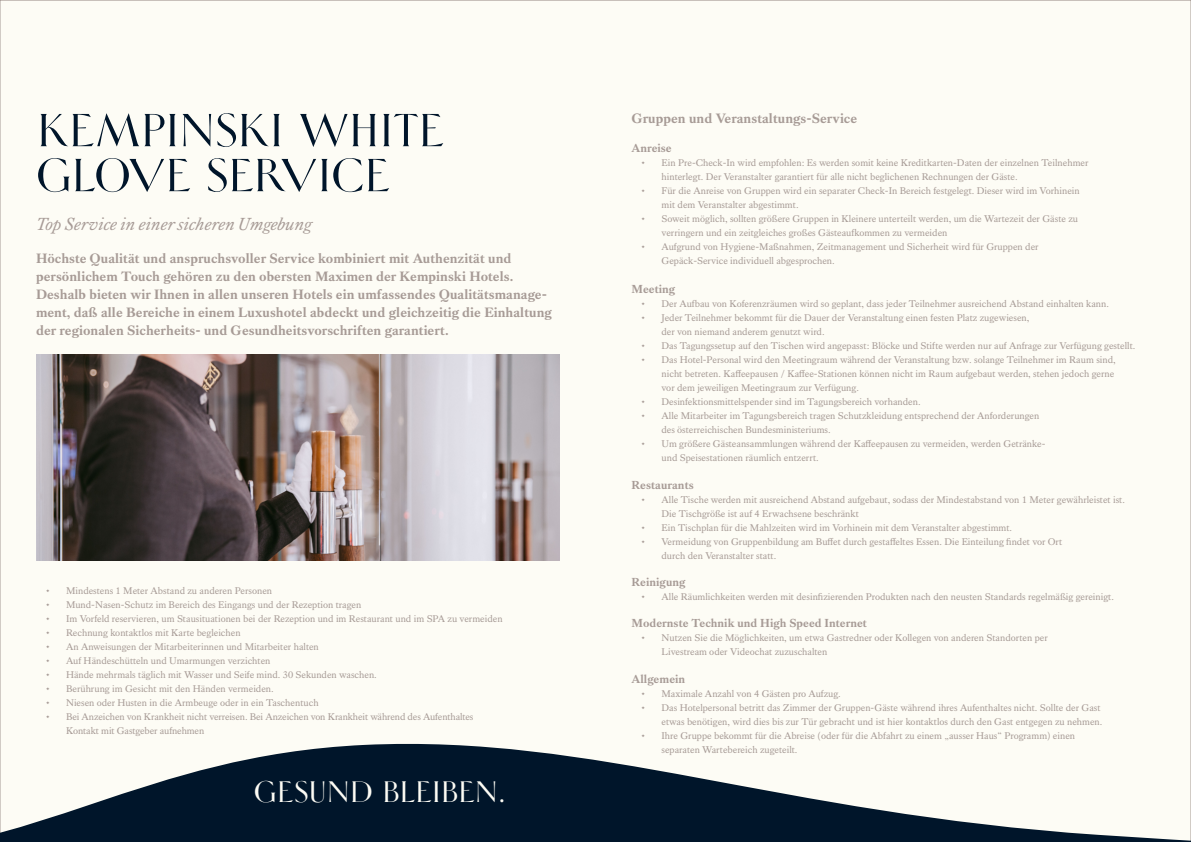
<style>
.page{position:relative;width:1191px;height:842px;background:#fdfcf5}
.page>*{position:absolute;margin:0;border:0;box-sizing:border-box;transform-origin:0 0}
.t1{font:52px/45px "Helene Hess";letter-spacing:-.025em;color:#00152a}
.t2{font:33.3px "Helene Hess";letter-spacing:-.02em;color:#fdfcf5}
.t3{font:italic 18px "Kings Caslon";color:#a79b96}
.t4{font:700 14px/18px "Kings Caslon";color:#a79b96}
.t5{font:700 12px "Kings Caslon";color:#a79b96}
.t6{font:10px/14px "Kings Caslon";color:#a79b96}
</style>
<div class="page">
<img style="left:36px;top:355px;width:523px;height:205px">
<svg style="left:0;top:734px;width:1191px;height:108px"></svg>
<h1 class="t1" style="left:36px;top:109px;width:410px">KEMPINSKI WHITE<br>GLOVE SERVICE</h1>
<h3 class="t3" style="left:36px;top:214px;width:277px">Top Service in einer sicheren Umgebung</h3>
<p class="t4" style="left:36px;top:249px;width:517px">Höchste Qualität und anspruchsvoller Service kombiniert mit Authenzität und persönlichem Touch gehören zu den obersten Maximen der Kempinski Hotels.<br>Deshalb bieten wir Ihnen in allen unseren Hotels ein umfassendes Qualitätsmanage&shy;ment, daß alle Bereiche in einem Luxushotel abdeckt und gleichzeitig die Einhaltung der regionalen Sicherheits- und Gesundheitsvorschriften garantiert.</p>
<p class="t6" style="left:46px;top:583px;width:228px">• Mindestens 1 Meter Abstand zu anderen Personen</p>
<p class="t6" style="left:46px;top:597px;width:317px">• Mund-Nasen-Schutz im Bereich des Eingangs und der Rezeption tragen</p>
<p class="t6" style="left:46px;top:611px;width:458px">• Im Vorfeld reservieren, um Stausituationen bei der Rezeption und im Restaurant und im SPA zu vermeiden</p>
<p class="t6" style="left:46px;top:625px;width:196px">• Rechnung kontaktlos mit Karte begleichen</p>
<p class="t6" style="left:46px;top:639px;width:274px">• An Anweisungen der Mitarbeiterinnen und Mitarbeiter halten</p>
<p class="t6" style="left:46px;top:653px;width:226px">• Auf Händeschütteln und Umarmungen verzichten</p>
<p class="t6" style="left:46px;top:667px;width:332px">• Hände mehrmals täglich mit Wasser und Seife mind. 30 Sekunden waschen.</p>
<p class="t6" style="left:46px;top:681px;width:229px">• Berührung im Gesicht mit den Händen vermeiden.</p>
<p class="t6" style="left:46px;top:695px;width:274px">• Niesen oder Husten in die Armbeuge oder in ein Taschentuch</p>
<p class="t6" style="left:66px;top:709px;width:409px;text-indent:-20px">• Bei Anzeichen von Krankheit nicht verreisen. Bei Anzeichen von Krankheit während des Aufenthaltes<br>Kontakt mit Gastgeber aufnehmen</p>
<h2 class="t2" style="left:254px;top:774px;width:254px">GESUND BLEIBEN.</h2>
<h3 class="t4" style="left:631px;top:109px;width:227px">Gruppen und Veranstaltungs-Service</h3>
<p class="t5" style="left:631px;top:141px;width:42px">Anreise</p>
<p class="t6" style="left:661px;top:155px;width:428px;text-indent:-20px">• Ein Pre-Check-In wird empfohlen: Es werden somit keine Kreditkarten-Daten der einzelnen Teilnehmer hinterlegt. Der Veranstalter garantiert für alle nicht beglichenen Rechnungen der Gäste.</p>
<p class="t6" style="left:661px;top:183px;width:420px;text-indent:-20px">• Für die Anreise von Gruppen wird ein separater Check-In Bereich festgelegt. Dieser wird im Vorhinein mit dem Veranstalter abgestimmt.</p>
<p class="t6" style="left:661px;top:211px;width:418px;text-indent:-20px">• Soweit möglich, sollten größere Gruppen in Kleinere unterteilt werden, um die Wartezeit der Gäste zu verringern und ein zeitgleiches großes Gästeaufkommen zu vermeiden</p>
<p class="t6" style="left:661px;top:239px;width:379px;line-height:14.4px;text-indent:-20px">• Aufgrund von Hygiene-Maßnahmen, Zeitmanagement und Sicherheit wird für Gruppen der<br>Gepäck-Service individuell abgesprochen.</p>
<p class="t5" style="left:631px;top:282px;width:45px">Meeting</p>
<p class="t6" style="left:641px;top:297px;width:469px">• Der Aufbau von Koferenzräumen wird so geplant, dass jeder Teilnehmer ausreichend Abstand einhalten kann.</p>
<p class="t6" style="left:661px;top:311px;width:369px;text-indent:-20px">• Jeder Teilnehmer bekommt für die Dauer der Veranstaltung einen festen Platz zugewiesen, der von niemand anderem genutzt wird.</p>
<p class="t6" style="left:641px;top:339px;width:495px">• Das Tagungssetup auf den Tischen wird angepasst: Blöcke und Stifte werden nur auf Anfrage zur Verfügung gestellt.</p>
<p class="t6" style="left:661px;top:353px;width:456px;text-indent:-20px">• Das Hotel-Personal wird den Meetingraum während der Veranstaltung bzw. solange Teilnehmer im Raum sind, nicht betreten. Kaffeepausen / Kaffee-Stationen können nicht im Raum aufgebaut werden, stehen jedoch gerne vor dem jeweiligen Meetingraum zur Verfügung.</p>
<p class="t6" style="left:641px;top:395px;width:280px">• Desinfektionsmittelspender sind im Tagungsbereich vorhanden.</p>
<p class="t6" style="left:661px;top:409px;width:379px;text-indent:-20px">• Alle Mitarbeiter im Tagungsbereich tragen Schutzkleidung entsprechend der Anforderungen des österreichischen Bundesministeriums.</p>
<p class="t6" style="left:661px;top:437px;width:385px;text-indent:-20px">• Um größere Gästeansammlungen während der Kaffeepausen zu vermeiden, werden Getränke&shy;und Speisestationen räumlich entzerrt.</p>
<p class="t5" style="left:631px;top:477px;width:64px">Restaurants</p>
<p class="t6" style="left:661px;top:492px;width:465px;text-indent:-20px">• Alle Tische werden mit ausreichend Abstand aufgebaut, sodass der Mindestabstand von 1 Meter gewährleistet ist.<br>Die Tischgröße ist auf 4 Erwachsene beschränkt</p>
<p class="t6" style="left:641px;top:520px;width:372px">• Ein Tischplan für die Mahlzeiten wird im Vorhinein mit dem Veranstalter abgestimmt.</p>
<p class="t6" style="left:661px;top:534px;width:402px;text-indent:-20px">• Vermeidung von Gruppenbildung am Buffet durch gestaffeltes Essen. Die Einteilung findet vor Ort durch den Veranstalter statt.</p>
<p class="t5" style="left:631px;top:575px;width:55px">Reinigung</p>
<p class="t6" style="left:641px;top:589px;width:474px">• Alle Räumlichkeiten werden mit desinfizierenden Produkten nach den neusten Standards regelmäßig gereinigt.</p>
<p class="t5" style="left:631px;top:616px;width:237px">Modernste Technik und High Speed Internet</p>
<p class="t6" style="left:661px;top:631px;width:388px;text-indent:-20px">• Nutzen Sie die Möglichkeiten, um etwa Gastredner oder Kollegen von anderen Standorten per<br>Livestream oder Videochat zuzuschalten</p>
<p class="t5" style="left:631px;top:672px;width:55px">Allgemein</p>
<p class="t6" style="left:641px;top:686px;width:201px">• Maximale Anzahl von 4 Gästen pro Aufzug.</p>
<p class="t6" style="left:641px;top:700px;width:462px;text-align:right">• Das Hotelpersonal betritt das Zimmer der Gruppen-Gäste während ihres Aufenthaltes nicht. Sollte der Gast etwas benötigen, wird dies bis zur Tür gebracht und ist hier kontaktlos durch den Gast entgegen zu nehmen.</p>
<p class="t6" style="left:661px;top:728px;width:415px;text-indent:-20px">• Ihre Gruppe bekommt für die Abreise (oder für die Abfahrt zu einem „ausser Haus“ Programm) einen separaten Wartebereich zugeteilt.</p>
</div>
